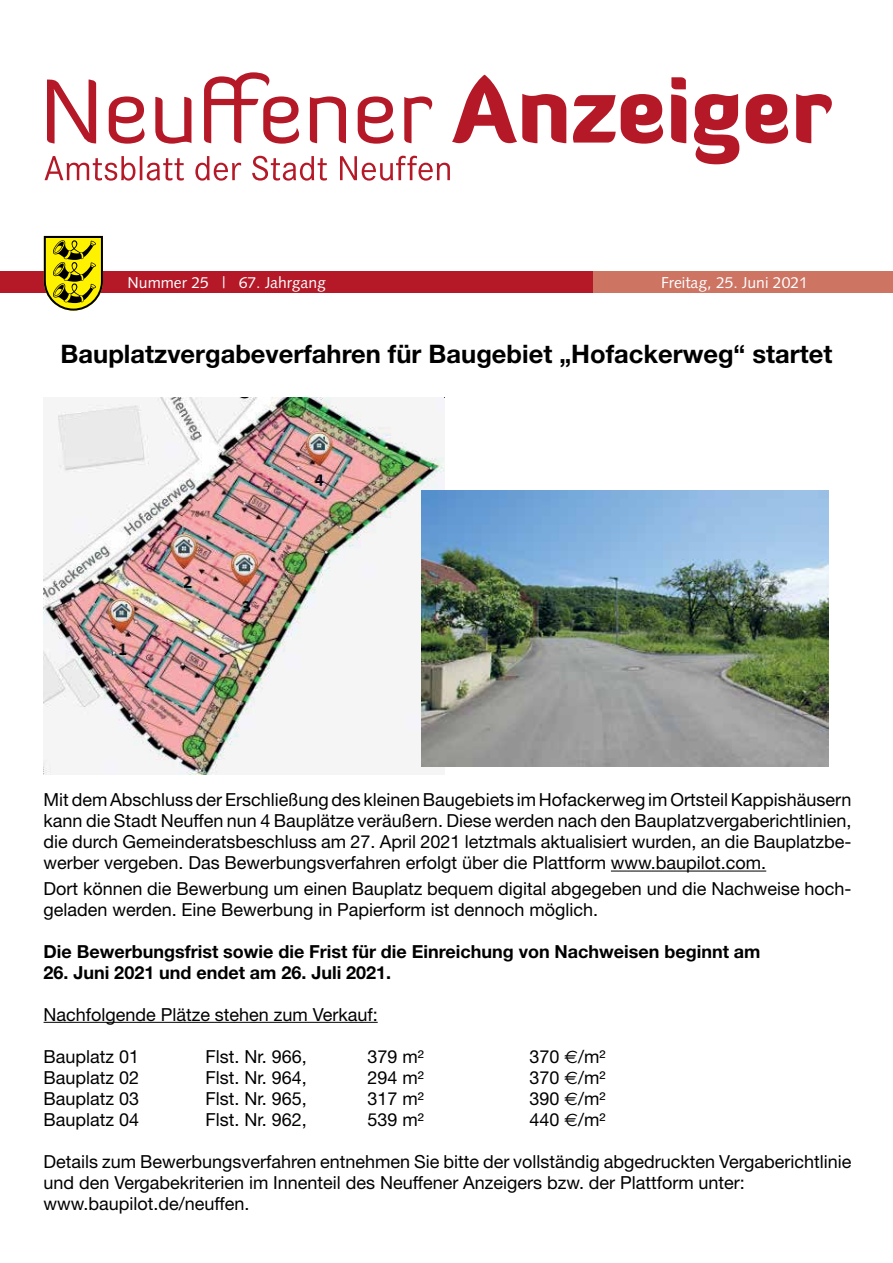
<style>
.page{position:relative;width:893px;height:1263px;background:#fff}
.page>*{position:absolute;margin:0;border:0;box-sizing:border-box;transform-origin:0 0}
.t1{font:700 25.5px "Helvetica Neue";color:#000}
.t2{font:18px/21px "Helvetica Neue";color:#000}
.t3{font:700 18px "Helvetica Neue";color:#000}
.t4{font:15.75px "Syntax";color:#fff}
.s1{font-family:"Euro Sans"}
</style>
<div class="page">
<div style="left:0;top:271px;width:712px;height:22px;background:#b51827"></div>
<svg style="left:44px;top:236px;width:59px;height:75px;background:#b1a815"></svg>
<div style="left:593px;top:271px;width:300px;height:22px;background:#cd7463"></div>
<svg style="left:47px;top:72px;width:785px;height:92px"></svg>
<svg style="left:45px;top:156px;width:405px;height:25px"></svg>
<img style="left:44px;top:397px;width:400px;height:377px">
<hr style="left:611px;top:870px;width:155px;height:1px;background:#000">
<hr style="left:44px;top:1022px;width:334px;height:1px;background:#000">
<img style="left:422px;top:490px;width:406px;height:276px">
<p class="t4" style="left:128px;top:273px;width:200px">Nummer 25 | 67. Jahrgang</p>
<p class="t4" style="left:661px;top:273px;width:148px">Freitag, 25. Juni 2021</p>
<h1 class="t1" style="left:61px;top:338px;width:773px">Bauplatzvergabeverfahren für Baugebiet „Hofackerweg“ startet</h1>
<p class="t2" style="left:44px;top:789px;width:809px;text-align:justify">Mit dem Abschluss der Erschließung des kleinen Baugebiets im Hofackerweg im Ortsteil Kappishäusern kann die Stadt Neuffen nun 4 Bauplätze veräußern. Diese werden nach den Bauplatzvergaberichtlinien, die durch Gemeinderatsbeschluss am 27. April 2021 letztmals aktualisiert wurden, an die Bauplatzbe&shy;werber vergeben. Das Bewerbungsverfahren erfolgt über die Plattform www.baupilot.com.</p>
<p class="t2" style="left:44px;top:877px;width:809px">Dort können die Bewerbung um einen Bauplatz bequem digital abgegeben und die Nachweise hoch&shy;geladen werden. Eine Bewerbung in Papierform ist dennoch möglich.</p>
<p class="t3" style="left:44px;top:940px;width:718px">Die Bewerbungsfrist sowie die Frist für die Einreichung von Nachweisen beginnt am</p>
<p class="t3" style="left:44px;top:961px;width:349px">26. Juni 2021 und endet am 26. Juli 2021.</p>
<p class="t2" style="left:44px;top:1003px;width:336px">Nachfolgende Plätze stehen zum Verkauf:</p>
<p class="t2" style="left:44px;top:1045px;width:97px">Bauplatz 01</p>
<p class="t2" style="left:206px;top:1045px;width:103px">Flst. Nr. 966,</p>
<p class="t2" style="left:368px;top:1045px;width:58px">379 m²</p>
<p class="t2" style="left:530px;top:1045px;width:77px">370 <span class="s1">€</span>/m²</p>
<p class="t2" style="left:44px;top:1066px;width:97px">Bauplatz 02</p>
<p class="t2" style="left:206px;top:1066px;width:103px">Flst. Nr. 964,</p>
<p class="t2" style="left:368px;top:1066px;width:58px">294 m²</p>
<p class="t2" style="left:530px;top:1066px;width:77px">370 <span class="s1">€</span>/m²</p>
<p class="t2" style="left:44px;top:1087px;width:97px">Bauplatz 03</p>
<p class="t2" style="left:206px;top:1087px;width:103px">Flst. Nr. 965,</p>
<p class="t2" style="left:368px;top:1087px;width:58px">317 m²</p>
<p class="t2" style="left:530px;top:1087px;width:77px">390 <span class="s1">€</span>/m²</p>
<p class="t2" style="left:44px;top:1108px;width:97px">Bauplatz 04</p>
<p class="t2" style="left:206px;top:1108px;width:103px">Flst. Nr. 962,</p>
<p class="t2" style="left:368px;top:1108px;width:58px">539 m²</p>
<p class="t2" style="left:530px;top:1108px;width:77px">440 <span class="s1">€</span>/m²</p>
<p class="t2" style="left:44px;top:1150px;width:809px">Details zum Bewerbungsverfahren entnehmen Sie bitte der vollständig abgedruckten Vergaberichtlinie und den Vergabekriterien im Innenteil des Neuffener Anzeigers bzw. der Plattform unter: www.baupilot.de/neuffen.</p>
</div>
